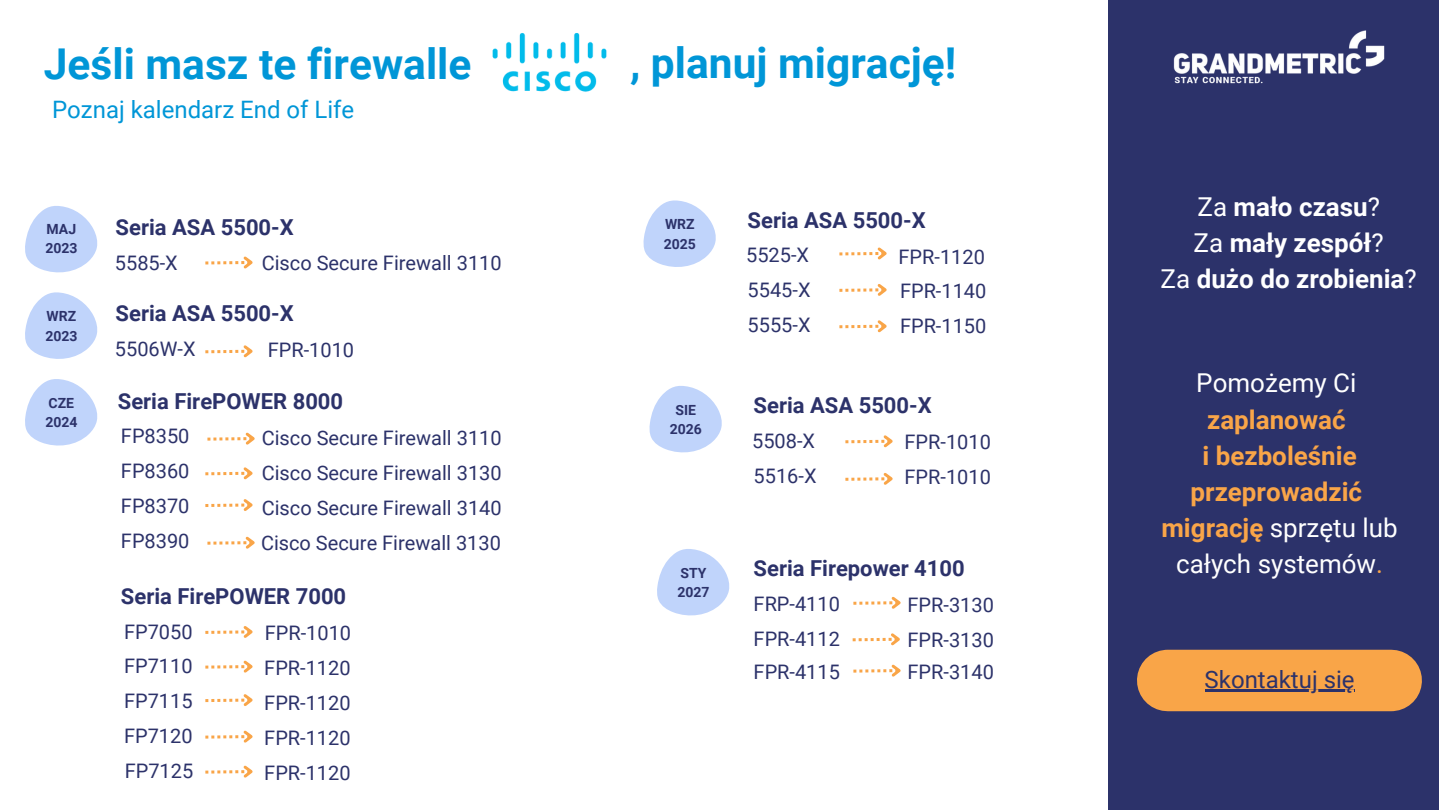
<style>
.page{position:relative;width:1440px;height:810px;background:#fff}
.page>*{position:absolute;margin:0;border:0;box-sizing:border-box;transform-origin:0 0}
.t1{font:700 42.5px "Roboto";color:#0096d7}
.t2{font:700 26px/36px "Roboto";color:#f9a548;text-align:center}
.t3{font:700 26px/36px "Roboto";color:#fff;text-align:center}
.t4{font:26px "Roboto";color:#fff}
.t5{font:24px "Roboto";color:#0096d7}
.t6{font:24px "Roboto";color:#2c326a}
.t7{font:700 22px "Roboto";color:#2c326a}
.t8{font:20px/35px "Roboto";color:#2c326a}
.t9{font:700 14px/19.5px "Roboto";color:#2c326a}
.s1{font-weight:400}
.s2{font-weight:400;color:#fff}
</style>
<div class="page">
<svg style="left:25px;top:206px;width:73px;height:67px"></svg>
<svg style="left:25px;top:292px;width:73px;height:67px"></svg>
<svg style="left:25px;top:379px;width:73px;height:67px"></svg>
<svg style="left:643px;top:200px;width:73px;height:67px"></svg>
<svg style="left:649px;top:386px;width:73px;height:67px"></svg>
<svg style="left:657px;top:549px;width:73px;height:67px"></svg>
<svg style="left:205px;top:256px;width:48px;height:13px"></svg>
<svg style="left:205px;top:345px;width:48px;height:13px"></svg>
<svg style="left:207px;top:432px;width:48px;height:13px"></svg>
<svg style="left:205px;top:467px;width:48px;height:13px"></svg>
<svg style="left:205px;top:499px;width:48px;height:12px"></svg>
<svg style="left:207px;top:536px;width:48px;height:13px"></svg>
<svg style="left:205px;top:626px;width:48px;height:12px"></svg>
<svg style="left:205px;top:660px;width:48px;height:13px"></svg>
<svg style="left:205px;top:694px;width:48px;height:12px"></svg>
<svg style="left:205px;top:730px;width:48px;height:13px"></svg>
<svg style="left:205px;top:765px;width:48px;height:13px"></svg>
<svg style="left:853px;top:596px;width:48px;height:13px"></svg>
<svg style="left:853px;top:633px;width:47px;height:13px"></svg>
<svg style="left:853px;top:664px;width:48px;height:13px"></svg>
<svg style="left:845px;top:473px;width:48px;height:12px"></svg>
<svg style="left:845px;top:435px;width:48px;height:13px"></svg>
<svg style="left:839px;top:320px;width:48px;height:13px"></svg>
<svg style="left:839px;top:284px;width:48px;height:12px"></svg>
<svg style="left:839px;top:247px;width:48px;height:13px"></svg>
<img style="left:492px;top:33px;width:115px;height:59px">
<div style="left:1109px;top:0;width:330px;height:810px;background:#2c326a"></div>
<img style="left:1173px;top:30px;width:212px;height:54px">
<div style="left:1168px;top:650px;width:223px;height:61px;background:#f9a548"></div>
<hr style="left:1205px;top:690px;width:150px;height:2px;background:#2c326a">
<h1 class="t1" style="left:44px;top:40px;width:429px">Jeśli masz te firewalle</h1>
<h1 class="t1" style="left:630px;top:39px;width:328px">, planuj migrację!</h1>
<p class="t5" style="left:52px;top:95px;width:304px">Poznaj kalendarz End of Life</p>
<p class="t9" style="left:45px;top:219px;width:34px">MAJ<br>2023</p>
<p class="t7" style="left:116px;top:215px;width:180px">Seria ASA 5500-X</p>
<p class="t8" style="left:115px;top:245px;width:64px">5585-X</p>
<p class="t8" style="left:262px;top:245px;width:241px">Cisco Secure Firewall 3110</p>
<p class="t9" style="left:45px;top:307px;width:34px">WRZ<br>2023</p>
<p class="t7" style="left:116px;top:301px;width:180px">Seria ASA 5500-X</p>
<p class="t8" style="left:115px;top:332px;width:82px">5506W-X</p>
<p class="t8" style="left:268px;top:333px;width:88px">FPR-1010</p>
<p class="t9" style="left:45px;top:393px;width:34px">CZE<br>2024</p>
<p class="t7" style="left:118px;top:388px;width:227px">Seria FirePOWER 8000</p>
<p class="t8" style="left:121px;top:419px;width:70px">FP8350</p>
<p class="t8" style="left:262px;top:421px;width:241px">Cisco Secure Firewall 3110</p>
<p class="t8" style="left:121px;top:454px;width:70px">FP8360</p>
<p class="t8" style="left:262px;top:456px;width:241px">Cisco Secure Firewall 3130</p>
<p class="t8" style="left:121px;top:489px;width:70px">FP8370</p>
<p class="t8" style="left:262px;top:491px;width:241px">Cisco Secure Firewall 3140</p>
<p class="t8" style="left:121px;top:524px;width:70px">FP8390</p>
<p class="t8" style="left:261px;top:526px;width:241px">Cisco Secure Firewall 3130</p>
<p class="t7" style="left:121px;top:583px;width:227px">Seria FirePOWER 7000</p>
<p class="t8" style="left:124px;top:614px;width:70px">FP7050</p>
<p class="t8" style="left:265px;top:616px;width:88px">FPR-1010</p>
<p class="t8" style="left:124px;top:649px;width:70px">FP7110</p>
<p class="t8" style="left:264px;top:651px;width:88px">FPR-1120</p>
<p class="t8" style="left:124px;top:684px;width:70px">FP7115</p>
<p class="t8" style="left:264px;top:686px;width:88px">FPR-1120</p>
<p class="t8" style="left:124px;top:719px;width:71px">FP7120<br>FP7125</p>
<p class="t8" style="left:264px;top:721px;width:88px">FPR-1120<br>FPR-1120</p>
<p class="t9" style="left:664px;top:215px;width:34px">WRZ<br>2025</p>
<p class="t9" style="left:670px;top:400px;width:34px;text-align:center">SIE<br>2026</p>
<p class="t9" style="left:677px;top:563px;width:34px">STY<br>2027</p>
<p class="t7" style="left:748px;top:207px;width:180px">Seria ASA 5500-X</p>
<p class="t8" style="left:746px;top:238px;width:64px">5525-X</p>
<p class="t8" style="left:899px;top:239px;width:88px">FPR-1120</p>
<p class="t8" style="left:748px;top:273px;width:64px">5545-X</p>
<p class="t8" style="left:900px;top:274px;width:88px">FPR-1140</p>
<p class="t8" style="left:748px;top:307px;width:64px">5555-X</p>
<p class="t8" style="left:900px;top:309px;width:88px">FPR-1150</p>
<p class="t7" style="left:754px;top:393px;width:180px">Seria ASA 5500-X</p>
<p class="t8" style="left:752px;top:424px;width:64px">5508-X</p>
<p class="t8" style="left:905px;top:425px;width:88px">FPR-1010</p>
<p class="t8" style="left:754px;top:458px;width:64px">5516-X</p>
<p class="t8" style="left:905px;top:459px;width:88px">FPR-1010</p>
<p class="t7" style="left:754px;top:556px;width:213px">Seria Firepower 4100</p>
<p class="t8" style="left:754px;top:587px;width:88px">FRP-4110</p>
<p class="t8" style="left:908px;top:588px;width:88px">FPR-3130</p>
<p class="t8" style="left:754px;top:622px;width:88px">FPR-4112</p>
<p class="t8" style="left:908px;top:622px;width:88px">FPR-3130</p>
<p class="t8" style="left:754px;top:655px;width:88px">FPR-4115</p>
<p class="t8" style="left:908px;top:655px;width:88px">FPR-3140</p>
<h2 class="t3" style="left:1161px;top:189px;width:258px"><span class="s1">Za</span> mało czasu<span class="s1">?<br>Za</span> mały zespół<span class="s1">?<br>Za</span> dużo do zrobienia<span class="s1">?</span></h2>
<h2 class="t4" style="left:1196px;top:368px;width:162px">Pomożemy Ci</h2>
<h2 class="t2" style="left:1161px;top:402px;width:238px">zaplanować<br>i bezboleśnie przeprowadzić migrację <span class="s2">sprzętu lub całych systemów</span><span class="s1">.</span></h2>
<p class="t6" style="left:1205px;top:666px;width:151px">Skontaktuj się</p>
</div>
